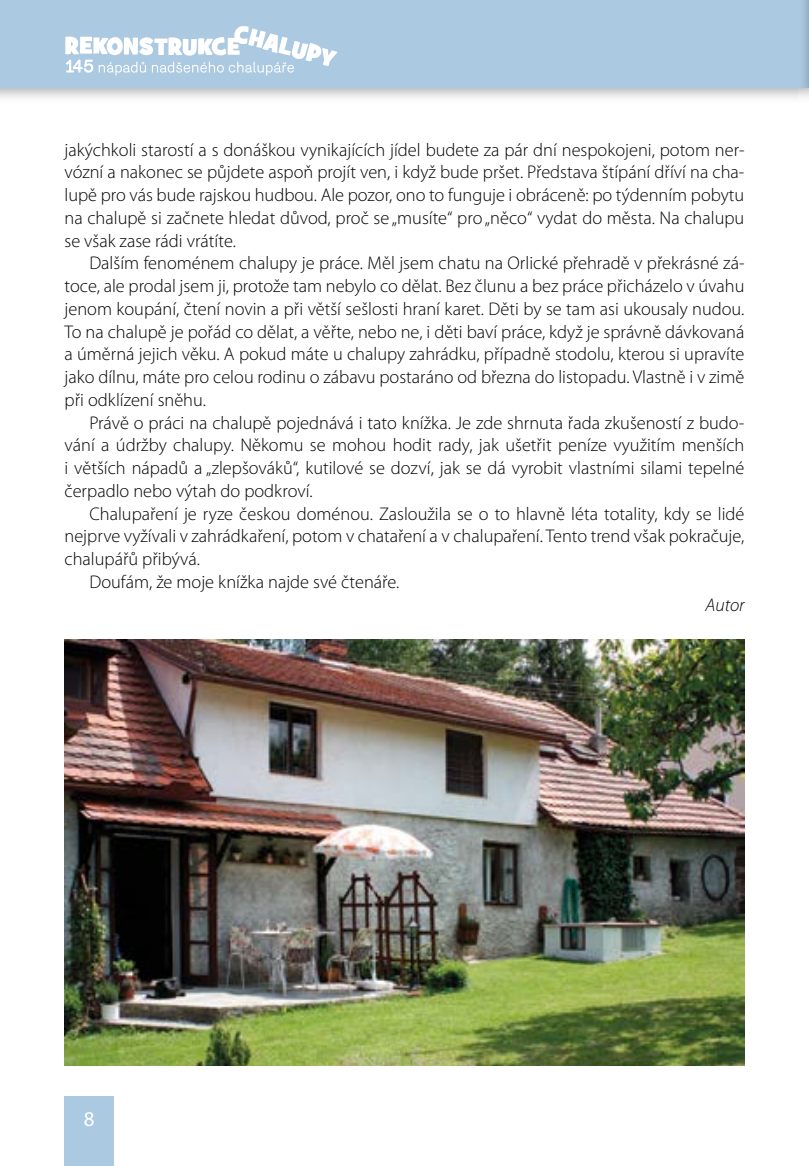
<style>
.page{position:relative;width:809px;height:1166px;background:#fff}
.page>*{position:absolute;margin:0;border:0;box-sizing:border-box;transform-origin:0 0}
.t1{font:21px "Myriad Pro";color:#fff}
.t2{font:300 18.38px/22.8px "Myriad Pro";color:#000;text-align:justify}
.t3{font:italic 300 18.38px "Myriad Pro";color:#000}
</style>
<div class="page">
<div style="left:64px;top:1096px;width:50px;height:70px;background:#acc9e2"></div>
<div style="left:0;top:0;width:809px;height:87px;background:#acc9e2"></div>
<hr style="left:808px;top:0;width:1px;height:87px;background:#acc9e2">
<svg style="left:65px;top:26px;width:272px;height:49px"></svg>
<img style="left:64px;top:640px;width:680px;height:425px">
<p class="t2" style="left:64px;top:138px;width:681px">jakýchkoli starostí a s donáškou vynikajících jídel budete za pár dní nespokojeni, potom ner&shy;vózní a nakonec se půjdete aspoň projít ven, i když bude pršet. Představa štípání dříví na cha&shy;lupě pro vás bude rajskou hudbou. Ale pozor, ono to funguje i obráceně: po týdenním pobytu na chalupě si začnete hledat důvod, proč se „musíte“ pro „něco“ vydat do města. Na chalupu se však zase rádi vrátíte.</p>
<p class="t2" style="left:64px;top:252px;width:681px;text-indent:25px">Dalším fenoménem chalupy je práce. Měl jsem chatu na Orlické přehradě v překrásné zá&shy;toce, ale prodal jsem ji, protože tam nebylo co dělat. Bez člunu a bez práce přicházelo v úvahu jenom koupání, čtení novin a při větší sešlosti hraní karet. Děti by se tam asi ukousaly nudou.<br>To na chalupě je pořád co dělat, a věřte, nebo ne, i děti baví práce, když je správně dávkovaná a úměrná jejich věku. A pokud máte u chalupy zahrádku, případně stodolu, kterou si upravíte jako dílnu, máte pro celou rodinu o zábavu postaráno od března do listopadu. Vlastně i v zimě při odklízení sněhu.</p>
<p class="t2" style="left:64px;top:411px;width:681px;text-indent:25px">Právě o práci na chalupě pojednává i tato knížka. Je zde shrnuta řada zkušeností z budo&shy;vání a údržby chalupy. Někomu se mohou hodit rady, jak ušetřit peníze využitím menších i větších nápadů a „zlepšováků“, kutilové se dozví, jak se dá vyrobit vlastními silami tepelné čerpadlo nebo výtah do podkroví.</p>
<p class="t2" style="left:89px;top:502px;width:656px">Chalupaření je ryze českou doménou. Zasloužila se o to hlavně léta totality, kdy se lidé</p>
<p class="t2" style="left:64px;top:525px;width:681px">nejprve vyžívali v zahrádkaření, potom v chataření a v chalupaření. Tento trend však pokračuje,</p>
<p class="t2" style="left:64px;top:547px;width:137px">chalupářů přibývá.</p>
<p class="t2" style="left:89px;top:570px;width:311px">Doufám, že moje knížka najde své čtenáře.</p>
<p class="t3" style="left:705px;top:593px;width:40px">Autor</p>
<p class="t1" style="left:84px;top:1106px;width:12px">8</p>
</div>
